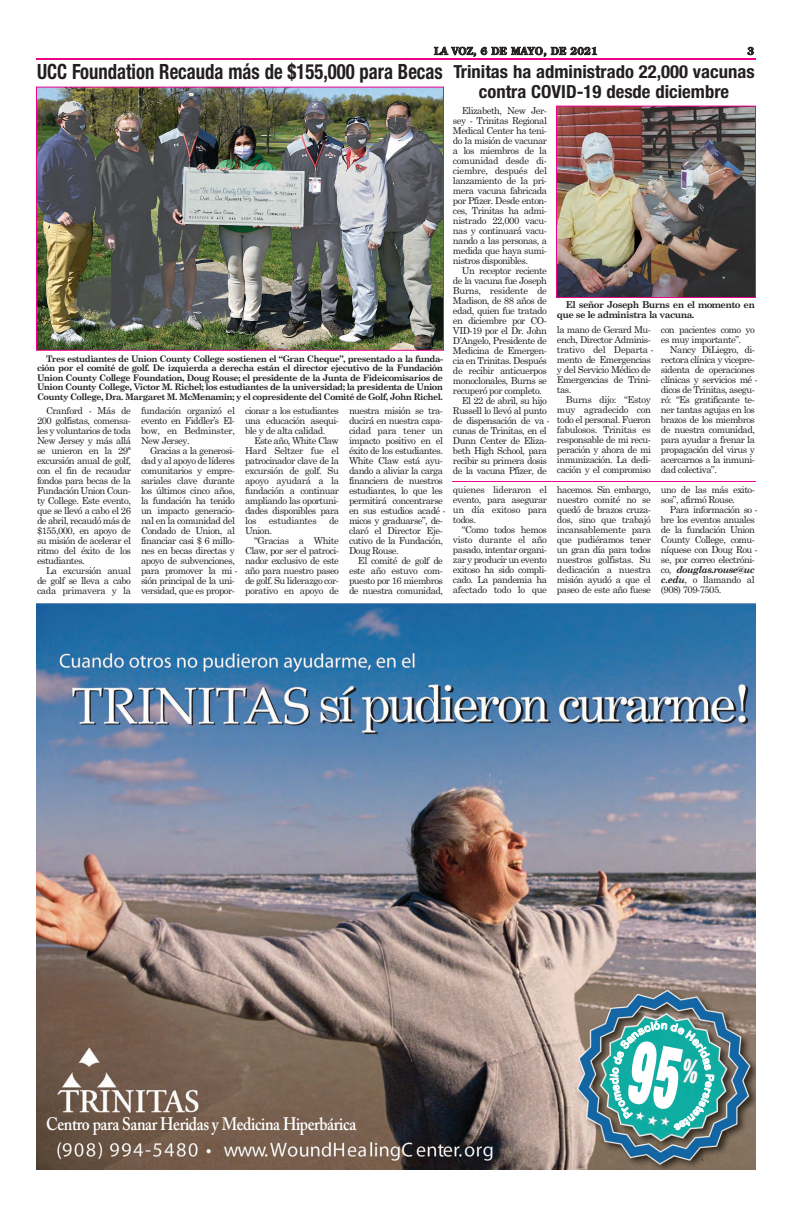
<style>
.page{position:relative;width:792px;height:1206px;background:#fff}
.page>*{position:absolute;margin:0;border:0;box-sizing:border-box;transform-origin:0 0}
.t1{font:700 condensed 21.1px "Helvetica Neue";color:#231f20;scale:.89 1}
.t2{font:700 condensed 18px/20px "Helvetica Neue";color:#231f20;text-align:center}
.t3{font:18px "Adobe Caslon Pro Semibold+KDNQLH";letter-spacing:-.025em;color:#fff;scale:.87 1}
.t4{font:10px "Century Old Style Std Bold+FOZEPD";letter-spacing:.02em;color:#231f20}
.t5{font:700 10px "Century Old Style Std";letter-spacing:.025em;color:#231f20}
.t6{font:9.5px/10px "Century Schoolbook";letter-spacing:-.055em;color:#231f20;text-align:justify}
.t7{font:700 9.5px/10px "Century Schoolbook";letter-spacing:-.055em;color:#231f20}
.t8{font:9.5px "Century Schoolbook";letter-spacing:-.035em;color:#231f20}
.t9{font:700 9px/9.5px "Century Schoolbook";letter-spacing:-.055em;color:#231f20;text-align:justify}
.s1{font-weight:700;font-style:italic}
</style>
<div class="page">
<hr style="left:36px;top:58px;width:720px;height:2px;background:#ed028c">
<img style="left:36px;top:604px;width:720px;height:566px">
<img style="left:38px;top:89px;width:404px;height:260px">
<div style="left:36px;top:87px;width:408px;height:264px;border:1px solid #ed028c"></div>
<img style="left:558px;top:108px;width:196px;height:188px">
<div style="left:556px;top:106px;width:200px;height:192px;border:1px solid #ed028c"></div>
<hr style="left:452px;top:481px;width:304px;height:1px;background:#ed028c">
<svg style="left:610px;top:1021px;width:104px;height:110px;background:#21a89f"></svg>
<p class="t5" style="left:434px;top:45px;width:165px">LA VOZ, 6 DE MAYO, DE 2021</p>
<p class="t5" style="left:747px;top:45px;width:8px">3</p>
<p class="t4" style="left:426px;top:46px;width:185px">LA VOZ, 9 DE FEBRERO, DE 2017</p>
<h1 class="t1" style="left:37px;top:59px;width:457px">UCC Foundation Recauda más de $155,000 para Becas</h1>
<h2 class="t2" style="left:453px;top:62px;width:303px">Trinitas ha administrado 22,000 vacunas contra COVID-19 desde diciembre</h2>
<p class="t6" style="left:453px;top:106px;width:96px;text-indent:9px">Elizabeth, New Jer - sey - Trinitas Regional Medical Center ha teni&shy;do la misión de vacunar a los miembros de la comunidad desde di - ciembre, después del lanzamiento de la pri&shy;mera vacuna fabricada por Pfizer. Desde enton&shy;ces, Trinitas ha admi&shy;nistrado 22,000 vacu&shy;nas y continuará vacu&shy;nando a las personas, a medida que haya sumi&shy;nistros disponibles.</p>
<p class="t6" style="left:462px;top:266px;width:86px">Un receptor reciente</p>
<p class="t6" style="left:453px;top:276px;width:95px">de la vacuna fue Joseph</p>
<p class="t8" style="left:453px;top:285px;width:96px">Burns, residente de</p>
<p class="t6" style="left:453px;top:296px;width:96px">Madison, de 88 años de</p>
<p class="t6" style="left:453px;top:306px;width:96px">edad, quien fue tratado</p>
<p class="t6" style="left:453px;top:316px;width:95px">en diciembre por CO -</p>
<p class="t6" style="left:453px;top:326px;width:96px">VID-19 por el Dr. John</p>
<p class="t6" style="left:453px;top:336px;width:96px">D’Angelo, Presidente de</p>
<p class="t6" style="left:453px;top:346px;width:95px">Medicina de Emergen -</p>
<p class="t6" style="left:453px;top:356px;width:96px">cia en Trinitas. Después</p>
<p class="t6" style="left:453px;top:366px;width:96px">de recibir anticuerpos</p>
<p class="t6" style="left:453px;top:376px;width:95px">monoclonales, Burns se</p>
<p class="t6" style="left:453px;top:386px;width:90px">recuperó por completo.</p>
<p class="t6" style="left:462px;top:396px;width:87px">El 22 de abril, su hijo</p>
<p class="t6" style="left:453px;top:406px;width:95px">Russell lo llevó al punto</p>
<p class="t6" style="left:453px;top:416px;width:98px">de dispensación de va -</p>
<p class="t6" style="left:453px;top:426px;width:95px">cunas de Trinitas, en el</p>
<p class="t6" style="left:453px;top:436px;width:95px">Dunn Center de Eliza -</p>
<p class="t6" style="left:453px;top:446px;width:96px">beth High School, para</p>
<p class="t6" style="left:453px;top:456px;width:95px">recibir su primera dosis</p>
<p class="t6" style="left:453px;top:466px;width:95px">de la vacuna Pfizer, de</p>
<p class="t7" style="left:557px;top:300px;width:199px;text-indent:9px">El señor Joseph Burns en el momento en que se le administra la vacuna.</p>
<p class="t6" style="left:557px;top:325px;width:98px;text-align:left">la mano de Gerard Mu - ench, Director Adminis - trativo del Departa - men to de Emergencias y del Servicio Médico de<br>Emergencias de Trini - tas.</p>
<p class="t6" style="left:557px;top:395px;width:96px;text-indent:9px">Burns dijo: “Estoy muy agradecido con todo el personal. Fueron fabulosos. Trinitas es responsable de mi recu&shy;peración y ahora de mi inmunización. La dedi&shy;cación y el compromiso</p>
<p class="t6" style="left:661px;top:325px;width:95px">con pacientes como yo es muy importante”.</p>
<p class="t6" style="left:661px;top:345px;width:98px;text-align:left;text-indent:9px">Nancy DiLiegro, di - rectora clínica y vicepre&shy;sidenta de operaciones clínicas y servicios mé - dicos de Trinitas, asegu - ró: “Es gratificante te - ner tantas agujas en los brazos de los miembros de nuestra comunidad, para ayudar a frenar la propagación del virus y acercarnos a la inmuni&shy;dad colectiva”.</p>
<p class="t9" style="left:37px;top:354px;width:408px;text-indent:9px">Tres estudiantes de Union County College sostienen el “Gran Cheque”, presentado a la funda&shy;ción por el comité de golf. De izquierda a derecha están el director ejecutivo de la Fundación Union County College Foundation, Doug Rouse; el presidente de la Junta de Fideicomisarios de Union County College, Víctor M. Richel; los estudiantes de la universidad; la presidenta de Union County College, Dra. Margaret M. McMenamin; y el copresidente del Comité de Golf, John Richel.</p>
<p class="t6" style="left:37px;top:406px;width:96px;text-indent:9px">Cranford - Más de 200 golfistas, comensa&shy;les y voluntarios de toda New Jersey y más allá se unieron en la 29ª excursión anual de golf, con el fin de recaudar fondos para becas de la Fundación Union Coun - ty College. Este evento, que se llevó a cabo el 26 de abril, recaudó más de $155,000, en apoyo de su misión de acelerar el ritmo del éxito de los estudiantes.</p>
<p class="t6" style="left:37px;top:566px;width:96px;text-indent:9px">La excursión anual de golf se lleva a cabo cada primavera y la</p>
<p class="t6" style="left:349px;top:406px;width:98px;text-align:left">nuestra misión se tra&shy;ducirá en nuestra capa&shy;cidad para tener un impacto positivo en el éxito de los estudiantes.<br>White Claw está ayu&shy;dando a aliviar la carga financiera de nuestros estudiantes, lo que les permitirá concentrarse en sus estudios acadé - micos y graduarse”, de - claró el Director Eje - cutivo de la Fundación,<br>Doug Rouse.</p>
<p class="t6" style="left:349px;top:556px;width:96px;text-indent:9px">El comité de golf de este año estuvo com&shy;puesto por 16 miembros de nuestra comunidad,</p>
<p class="t6" style="left:141px;top:406px;width:96px">fundación organizó el evento en Fiddler’s El - bow, en Bedminster, New Jersey.</p>
<p class="t6" style="left:141px;top:446px;width:98px;text-align:left;text-indent:9px">Gracias a la generosi&shy;dad y al apoyo de líderes comunitarios y empre&shy;sariales clave durante los últimos cinco años, la fundación ha tenido un impacto generacio&shy;nal en la comunidad del<br>Condado de Union, al financiar casi $ 6 millo&shy;nes en becas directas y apoyo de subvenciones, para promover la mi - sión principal de la uni&shy;versidad, que es propor-</p>
<p class="t6" style="left:245px;top:406px;width:95px">cionar a los estudiantes una educación asequi&shy;ble y de alta calidad.</p>
<p class="t6" style="left:245px;top:436px;width:96px;text-indent:9px">Este año, White Claw Hard Seltzer fue el patrocinador clave de la excursión de golf. Su apoyo ayudará a la fundación a continuar am pliando las oportuni&shy;dades disponibles para los</p>
<p class="t6" style="left:661px;top:484px;width:95px">uno de las más exito&shy;sos”, afirmó Rouse.</p>
<p class="t6" style="left:661px;top:504px;width:98px;text-align:left;text-indent:9px">Para información so - bre los eventos anuales de la fundación Union<br>County College, comu - ní quese con Doug Rou - se, por correo electróni&shy;co, <span class="s1">douglas.rouse@uc c.edu</span>, o llamando al (908) 709-7505.</p>
<p class="t6" style="left:557px;top:484px;width:96px">hacemos. Sin embargo, nuestro comité no se quedó de brazos cruza&shy;dos, sino que trabajó incansablemente para que pudiéramos tener un gran día para todos nuestros golfistas. Su dedicación a nuestra misión ayudó a que el paseo de este año fuese</p>
<p class="t6" style="left:453px;top:485px;width:96px">quienes lideraron el evento, para asegurar un día exitoso para todos.</p>
<p class="t6" style="left:453px;top:525px;width:96px;text-indent:9px">“Como todos hemos visto durante el año pasado, intentar organi&shy;zar y producir un evento exitoso ha sido compli&shy;cado. La pandemia ha afectado todo lo que</p>
<p class="t8" style="left:269px;top:516px;width:49px">estudiantes</p>
<p class="t6" style="left:329px;top:516px;width:11px">de</p>
<p class="t6" style="left:245px;top:526px;width:29px">Union.</p>
<p class="t8" style="left:254px;top:536px;width:86px">“Gracias a White</p>
<p class="t6" style="left:245px;top:546px;width:96px">Claw, por ser el patroci-</p>
<p class="t6" style="left:245px;top:556px;width:96px">nador exclusivo de este</p>
<p class="t6" style="left:245px;top:566px;width:95px">año para nuestro paseo</p>
<p class="t6" style="left:245px;top:576px;width:96px">de golf. Su liderazgo cor-</p>
<p class="t6" style="left:245px;top:586px;width:96px">porativo en apoyo de</p>
<h2 class="t3" style="left:46px;top:1117px;width:358px">Centro para Sanar Heridas y Medicina Hiperbárica</h2>
</div>
